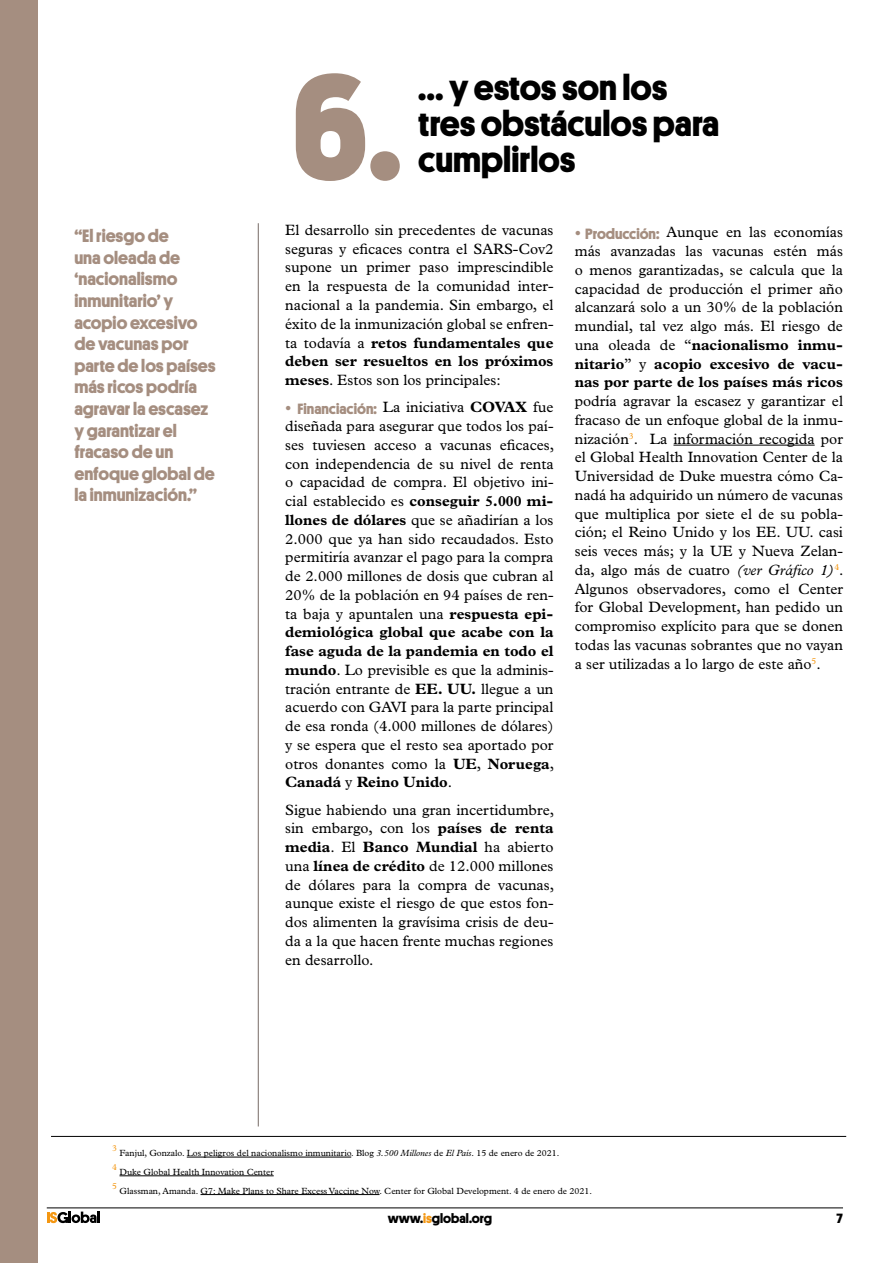
<style>
.page{position:relative;width:893px;height:1263px;background:#fff}
.page>*{position:absolute;margin:0;border:0;box-sizing:border-box;transform-origin:0 0}
.t1{font:700 150px "Platform";color:#a58e80}
.t2{font:700 36px/36px "Platform";color:#000}
.t3{font:700 18px/21.6px "Platform";color:#a58e80}
.t4{font:15px/18.8px "Plantin";color:#000;text-align:justify}
.t5{font:700 13.5px "Platform";color:#000}
.t6{font:9px "Plantin";color:#000}
.t7{font:8.7px "Plantin";color:#f49712}
.s1{font-weight:700}
.s2{font-size:18px;color:#a58e80}
.s3{font-family:"Platform";font-weight:700;color:#a58e80}
.s4{font-style:italic}
.s5{color:#f49712}
</style>
<div class="page">
<svg style="left:47px;top:1211px;width:53px;height:12px"></svg>
<hr style="left:47px;top:1207px;width:796px;height:1px;background:#000">
<hr style="left:673px;top:445px;width:142px;height:1px;background:#000">
<div style="left:0;top:0;width:37px;height:1262px;background:#a58e80"></div>
<hr style="left:258px;top:223px;width:1px;height:903px;background:#867b77">
<hr style="left:187px;top:1157px;width:164px;height:1px;background:#000">
<hr style="left:120px;top:1175px;width:154px;height:1px;background:#000">
<hr style="left:201px;top:1194px;width:179px;height:1px;background:#000">
<hr style="left:51px;top:1136px;width:795px;height:1px;background:#000">
<p class="t3" style="left:74px;top:224px;width:143px">“El riesgo de<br>una oleada de ‘nacionalismo inmunitario’ y acopio excesivo de vacunas por parte de los países más ricos podría agravar la escasez y garantizar el fracaso de un enfoque global de la inmunización.”</p>
<h1 class="t1" style="left:291px;top:17px;width:113px">6.</h1>
<h2 class="t2" style="left:418px;top:67px;width:303px">… y estos son los tres obstáculos para cumplirlos</h2>
<p class="t4" style="left:285px;top:220px;width:270px">El desarrollo sin precedentes de vacunas seguras y eficaces contra el SARS-Cov2 supone un primer paso imprescindible en la respuesta de la comunidad inter&shy;nacional a la pandemia. Sin embargo, el éxito de la inmunización global se enfren&shy;ta todavía a <span class="s1">retos fundamentales que deben ser resueltos en los próximos meses</span>. Estos son los principales:</p>
<p class="t4" style="left:285px;top:398px;width:270px"><span class="s2">•</span> <span class="s3">Financiación:</span> La iniciativa <span class="s1">COVAX</span> fue diseñada para asegurar que todos los paí&shy;ses tuviesen acceso a vacunas eficaces, con independencia de su nivel de renta o capacidad de compra. El objetivo ini&shy;cial establecido es <span class="s1">conseguir 5.000 mi&shy;llones de dólares</span> que se añadirían a los 2.000 que ya han sido recaudados. Esto permitiría avanzar el pago para la compra de 2.000 millones de dosis que cubran al 20% de la población en 94 países de ren&shy;ta baja y apuntalen una <span class="s1">respuesta epi&shy;demiológica global que acabe con la fase aguda de la pandemia en todo el mundo</span>. Lo previsible es que la adminis&shy;tración entrante de <span class="s1">EE. UU.</span> llegue a un acuerdo con GAVI para la parte principal de esa ronda (4.000 millones de dólares) y se espera que el resto sea aportado por otros donantes como la <span class="s1">UE</span>, <span class="s1">Noruega</span>, <span class="s1">Canadá</span> y <span class="s1">Reino Unido</span>.</p>
<p class="t4" style="left:285px;top:800px;width:270px">Sigue habiendo una gran incertidumbre, sin embargo, con los <span class="s1">países de renta media</span>. El <span class="s1">Banco Mundial</span> ha abierto una <span class="s1">línea de crédito</span> de 12.000 millones de dólares para la compra de vacunas, aunque existe el riesgo de que estos fon&shy;dos alimenten la gravísima crisis de deu&shy;da a la que hacen frente muchas regiones en desarrollo.</p>
<p class="t4" style="left:575px;top:223px;width:270px"><span class="s2">•</span> <span class="s3">Producción:</span> Aunque en las economías más avanzadas las vacunas estén más o menos garantizadas, se calcula que la capacidad de producción el primer año alcanzará solo a un 30% de la población mundial, tal vez algo más. El riesgo de una oleada de “<span class="s1">nacionalismo inmu&shy;nitario</span>” y <span class="s1">acopio excesivo de vacu&shy;nas por parte de los países más ricos</span></p>
<p class="t4" style="left:575px;top:391px;width:270px">podría agravar la escasez y garantizar el fracaso de un enfoque global de la inmu&shy;nización<sup>3</sup>. La información recogida por el Global Health Innovation Center de la Universidad de Duke muestra cómo Ca&shy;nadá ha adquirido un número de vacunas que multiplica por siete el de su pobla&shy;ción; el Reino Unido y los EE. UU. casi seis veces más; y la UE y Nueva Zelan&shy;da, algo más de cuatro <span class="s4">(ver Gráfico 1)</span><sup>4</sup>.<br>Algunos observadores, como el Center for Global Development, han pedido un compromiso explícito para que se donen todas las vacunas sobrantes que no vayan a ser utilizadas a lo largo de este año<sup>5</sup>.</p>
<p class="t7" style="left:112px;top:1143px;width:6px">3</p>
<p class="t6" style="left:120px;top:1148px;width:441px">Fanjul, Gonzalo. Los peligros del nacionalismo inmunitario. Blog <span class="s4">3.500 Millones</span> de <span class="s4">El País</span>. 15 de enero de 2021.</p>
<p class="t7" style="left:112px;top:1162px;width:6px">4</p>
<p class="t6" style="left:120px;top:1167px;width:156px">Duke Global Health Innovation Center</p>
<p class="t7" style="left:112px;top:1181px;width:6px">5</p>
<p class="t6" style="left:120px;top:1185px;width:474px">Glassman, Amanda. G7: Make Plans to Share Excess Vaccine Now. Center for Global Development. 4 de enero de 2021.</p>
<p class="t5" style="left:388px;top:1208px;width:106px">www.<span class="s5">is</span>global.org</p>
<p class="t5" style="left:836px;top:1208px;width:8px">7</p>
</div>
